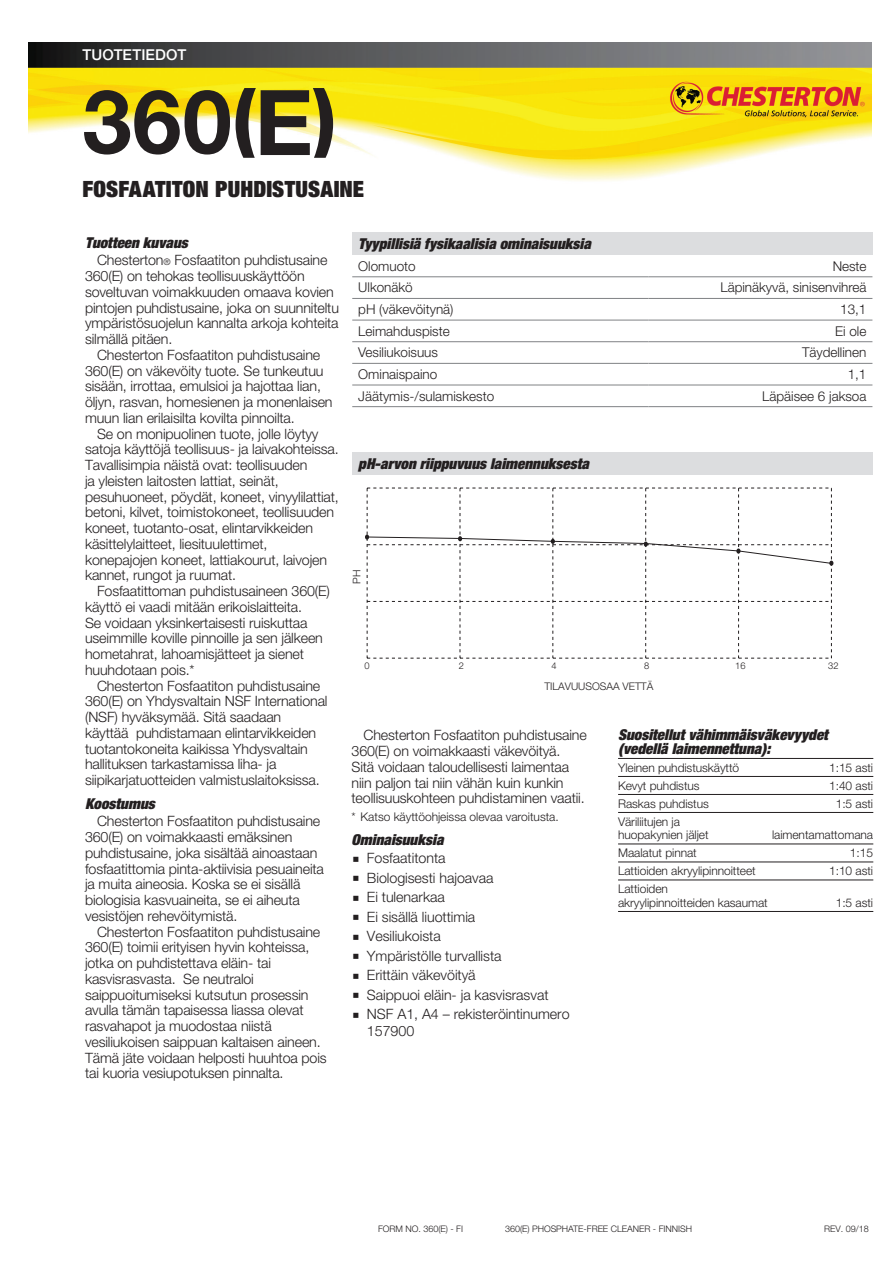
<style>
.page{position:relative;width:893px;height:1263px;background:#fff}
.page>*{position:absolute;margin:0;border:0;box-sizing:border-box;transform-origin:0 0}
.t1{font:700 88.5px "Helvetica Neue LT Std";color:#231f20}
.t2{font:900 condensed 22.5px "Helvetica Neue LT Std";letter-spacing:.005em;color:#231f20}
.t3{font:italic 900 condensed 15px/13.5px "Helvetica Neue LT Std";color:#231f20}
.t4{font:500 15px "Helvetica Neue LT Std";letter-spacing:.005em;color:#fff}
.t5{font:300 14.25px/15.8px "Helvetica Neue LT Std";letter-spacing:-.01em;color:#231f20}
.t6{font:300 13.5px "Helvetica Neue LT Std";color:#231f20}
.t7{font:300 12px/13.5px "Helvetica Neue LT Std";letter-spacing:-.005em;color:#231f20}
.t8{font:300 10.5px "Helvetica Neue LT Std";color:#231f20}
.t9{font:300 9.3px "Helvetica Neue LT Std";color:#231f20}
.t10{font:300 9px "Helvetica Neue LT Std";letter-spacing:-.005em;color:#231f20}
.s1{font-size:9px}
</style>
<div class="page">
<img style="left:28px;top:43px;width:844px;height:138px">
<svg style="left:236px;top:88px;width:97px;height:70px"></svg>
<hr style="left:618px;top:758px;width:255px;height:1px;background:#231f20">
<hr style="left:618px;top:776px;width:255px;height:1px;background:#231f20">
<hr style="left:618px;top:794px;width:255px;height:1px;background:#231f20">
<hr style="left:618px;top:812px;width:255px;height:1px;background:#231f20">
<hr style="left:618px;top:844px;width:255px;height:1px;background:#231f20">
<hr style="left:618px;top:862px;width:255px;height:1px;background:#231f20">
<hr style="left:618px;top:880px;width:255px;height:1px;background:#231f20">
<hr style="left:618px;top:911px;width:255px;height:1px;background:#231f20">
<svg style="left:365px;top:488px;width:468px;height:171px"></svg>
<div style="left:352px;top:232px;width:520px;height:23px;background:#dcdddf"></div>
<hr style="left:352px;top:276px;width:296px;height:1px;background:#808285">
<hr style="left:648px;top:276px;width:224px;height:1px;background:#808285">
<hr style="left:352px;top:298px;width:296px;height:1px;background:#808285">
<hr style="left:648px;top:298px;width:224px;height:1px;background:#808285">
<hr style="left:352px;top:320px;width:296px;height:1px;background:#808285">
<hr style="left:648px;top:320px;width:224px;height:1px;background:#808285">
<hr style="left:352px;top:341px;width:296px;height:1px;background:#808285">
<hr style="left:648px;top:341px;width:224px;height:1px;background:#808285">
<hr style="left:352px;top:363px;width:296px;height:1px;background:#808285">
<hr style="left:648px;top:363px;width:224px;height:1px;background:#808285">
<hr style="left:352px;top:385px;width:296px;height:1px;background:#808285">
<hr style="left:648px;top:385px;width:224px;height:1px;background:#808285">
<hr style="left:352px;top:406px;width:296px;height:1px;background:#808285">
<hr style="left:648px;top:406px;width:224px;height:1px;background:#808285">
<div style="left:352px;top:452px;width:520px;height:23px;background:#dcdddf"></div>
<p class="t4" style="left:82px;top:46px;width:105px">TUOTETIEDOT</p>
<h1 class="t1" style="left:82px;top:67px;width:151px">360</h1>
<h2 class="t2" style="left:82px;top:175px;width:283px">FOSFAATITON PUHDISTUSAINE</h2>
<p class="t3" style="left:85px;top:236px;width:104px">Tuotteen kuvaus</p>
<p class="t5" style="left:85px;top:252px;width:255px;text-indent:12px">Chesterton<span class="s1">®</span> Fosfaatiton puhdistusaine 360(E) on tehokas teollisuuskäyttöön soveltuvan voimakkuuden omaava kovien pintojen puhdistusaine, joka on suunniteltu ympäristösuojelun kannalta arkoja kohteita silmällä pitäen.</p>
<p class="t5" style="left:85px;top:347px;width:249px;text-indent:12px">Chesterton Fosfaatiton puhdistusaine 360(E) on väkevöity tuote. Se tunkeutuu sisään, irrottaa, emulsioi ja hajottaa lian, öljyn, rasvan, homesienen ja monenlaisen muun lian erilaisilta kovilta pinnoilta.</p>
<p class="t5" style="left:85px;top:425px;width:255px;text-indent:12px">Se on monipuolinen tuote, jolle löytyy satoja käyttöjä teollisuus- ja laivakohteissa.<br>Tavallisimpia näistä ovat: teollisuuden<br>ja yleisten laitosten lattiat, seinät, pesuhuoneet, pöydät, koneet, vinyylilattiat, betoni, kilvet, toimistokoneet, teollisuuden koneet, tuotanto-osat, elintarvikkeiden käsittelylaitteet, liesituulettimet, konepajojen koneet, lattiakourut, laivojen kannet, rungot ja ruumat.</p>
<p class="t5" style="left:85px;top:583px;width:246px;text-indent:12px">Fosfaatittoman puhdistusaineen 360(E) käyttö ei vaadi mitään erikoislaitteita.<br>Se voidaan yksinkertaisesti ruiskuttaa useimmille koville pinnoille ja sen jälkeen hometahrat, lahoamisjätteet ja sienet huuhdotaan pois.*</p>
<p class="t5" style="left:85px;top:677px;width:244px;text-indent:12px">Chesterton Fosfaatiton puhdistusaine 360(E) on Yhdysvaltain NSF International (NSF) hyväksymää. Sitä saadaan käyttää puhdistamaan elintarvikkeiden tuotantokoneita kaikissa Yhdysvaltain hallituksen tarkastamissa liha- ja siipikarjatuotteiden valmistuslaitoksissa.</p>
<p class="t3" style="left:85px;top:797px;width:71px">Koostumus</p>
<p class="t5" style="left:85px;top:813px;width:240px;text-indent:12px">Chesterton Fosfaatiton puhdistusaine 360(E) on voimakkaasti emäksinen puhdistusaine, joka sisältää ainoastaan fosfaatittomia pinta-aktiivisia pesuaineita ja muita aineosia. Koska se ei sisällä biologisia kasvuaineita, se ei aiheuta vesistöjen rehevöitymistä.</p>
<p class="t5" style="left:85px;top:923px;width:243px;text-indent:12px">Chesterton Fosfaatiton puhdistusaine 360(E) toimii erityisen hyvin kohteissa, jotka on puhdistettava eläin- tai kasvisrasvasta. Se neutraloi saippuoitumiseksi kutsutun prosessin avulla tämän tapaisessa liassa olevat rasvahapot ja muodostaa niistä vesiliukoisen saippuan kaltaisen aineen.<br>Tämä jäte voidaan helposti huuhtoa pois tai kuoria vesiupotuksen pinnalta.</p>
<p class="t3" style="left:358px;top:237px;width:234px">Tyypillisiä fysikaalisia ominaisuuksia</p>
<p class="t6" style="left:358px;top:258px;width:59px">Olomuoto</p>
<p class="t6" style="left:833px;top:258px;width:35px">Neste</p>
<p class="t6" style="left:358px;top:279px;width:56px">Ulkonäkö</p>
<p class="t6" style="left:720px;top:279px;width:148px">Läpinäkyvä, sinisenvihreä</p>
<p class="t6" style="left:358px;top:301px;width:97px">pH (väkevöitynä)</p>
<p class="t6" style="left:840px;top:301px;width:28px">13,1</p>
<p class="t6" style="left:358px;top:323px;width:93px">Leimahduspiste</p>
<p class="t6" style="left:835px;top:323px;width:33px">Ei ole</p>
<p class="t6" style="left:358px;top:344px;width:81px">Vesiliukoisuus</p>
<p class="t6" style="left:802px;top:344px;width:66px">Täydellinen</p>
<p class="t6" style="left:358px;top:366px;width:81px">Ominaispaino</p>
<p class="t6" style="left:848px;top:366px;width:20px">1,1</p>
<p class="t6" style="left:358px;top:388px;width:137px">Jäätymis-/sulamiskesto</p>
<p class="t6" style="left:762px;top:388px;width:106px">Läpäisee 6 jaksoa</p>
<p class="t3" style="left:358px;top:457px;width:232px">pH-arvon riippuvuus laimennuksesta</p>
<p class="t8" style="left:350px;top:584px;width:16px;rotate:-90deg">PH</p>
<p class="t9" style="left:364px;top:660px;width:7px">0</p>
<p class="t9" style="left:459px;top:660px;width:7px">2</p>
<p class="t9" style="left:551px;top:660px;width:7px">4</p>
<p class="t9" style="left:644px;top:660px;width:7px">8</p>
<p class="t9" style="left:735px;top:660px;width:12px">16</p>
<p class="t9" style="left:828px;top:660px;width:12px">32</p>
<p class="t8" style="left:544px;top:680px;width:110px">TILAVUUSOSAA VETTÄ</p>
<p class="t5" style="left:352px;top:727px;width:237px;text-indent:12px">Chesterton Fosfaatiton puhdistusaine 360(E) on voimakkaasti väkevöityä.<br>Sitä voidaan taloudellisesti laimentaa niin paljon tai niin vähän kuin kunkin teollisuuskohteen puhdistaminen vaatii.</p>
<p class="t7" style="left:352px;top:810px;width:209px">* Katso käyttöohjeissa olevaa varoitusta.</p>
<p class="t3" style="left:352px;top:833px;width:93px">Ominaisuuksia</p>
<p class="t5" style="left:367px;top:848px;width:204px;line-height:19.5px">Fosfaatitonta<br>Biologisesti hajoavaa<br>Ei tulenarkaa<br>Ei sisällä liuottimia<br>Vesiliukoista<br>Ympäristölle turvallista<br>Erittäin väkevöityä<br>Saippuoi eläin- ja kasvisrasvat<br>NSF A1, A4 – rekisteröintinumero</p>
<p class="t5" style="left:367px;top:1022px;width:49px">157900</p>
<p class="t3" style="left:618px;top:728px;width:211px">Suositellut vähimmäisväkevyydet (vedellä laimennettuna):</p>
<p class="t7" style="left:618px;top:760px;width:123px">Yleinen puhdistuskäyttö</p>
<p class="t7" style="left:829px;top:760px;width:45px">1:15 asti</p>
<p class="t7" style="left:618px;top:778px;width:83px">Kevyt puhdistus</p>
<p class="t7" style="left:829px;top:778px;width:45px">1:40 asti</p>
<p class="t7" style="left:618px;top:796px;width:92px">Raskas puhdistus</p>
<p class="t7" style="left:836px;top:796px;width:39px">1:5 asti</p>
<p class="t7" style="left:618px;top:814px;width:92px">Väriliitujen ja huopakynien jäljet</p>
<p class="t7" style="left:772px;top:828px;width:103px">laimentamattomana</p>
<p class="t7" style="left:618px;top:846px;width:80px">Maalatut pinnat</p>
<p class="t7" style="left:850px;top:846px;width:25px">1:15</p>
<p class="t7" style="left:618px;top:864px;width:139px">Lattioiden akryylipinnoitteet</p>
<p class="t7" style="left:829px;top:864px;width:45px">1:10 asti</p>
<p class="t7" style="left:618px;top:882px;width:151px">Lattioiden<br>akryylipinnoitteiden kasaumat</p>
<p class="t7" style="left:836px;top:895px;width:39px">1:5 asti</p>
<p class="t10" style="left:378px;top:1224px;width:86px">FORM NO. 360(E) - FI</p>
<p class="t10" style="left:505px;top:1224px;width:188px">360(E) PHOSPHATE-FREE CLEANER - FINNISH</p>
<p class="t10" style="left:824px;top:1224px;width:46px">REV. 09/18</p>
</div>
